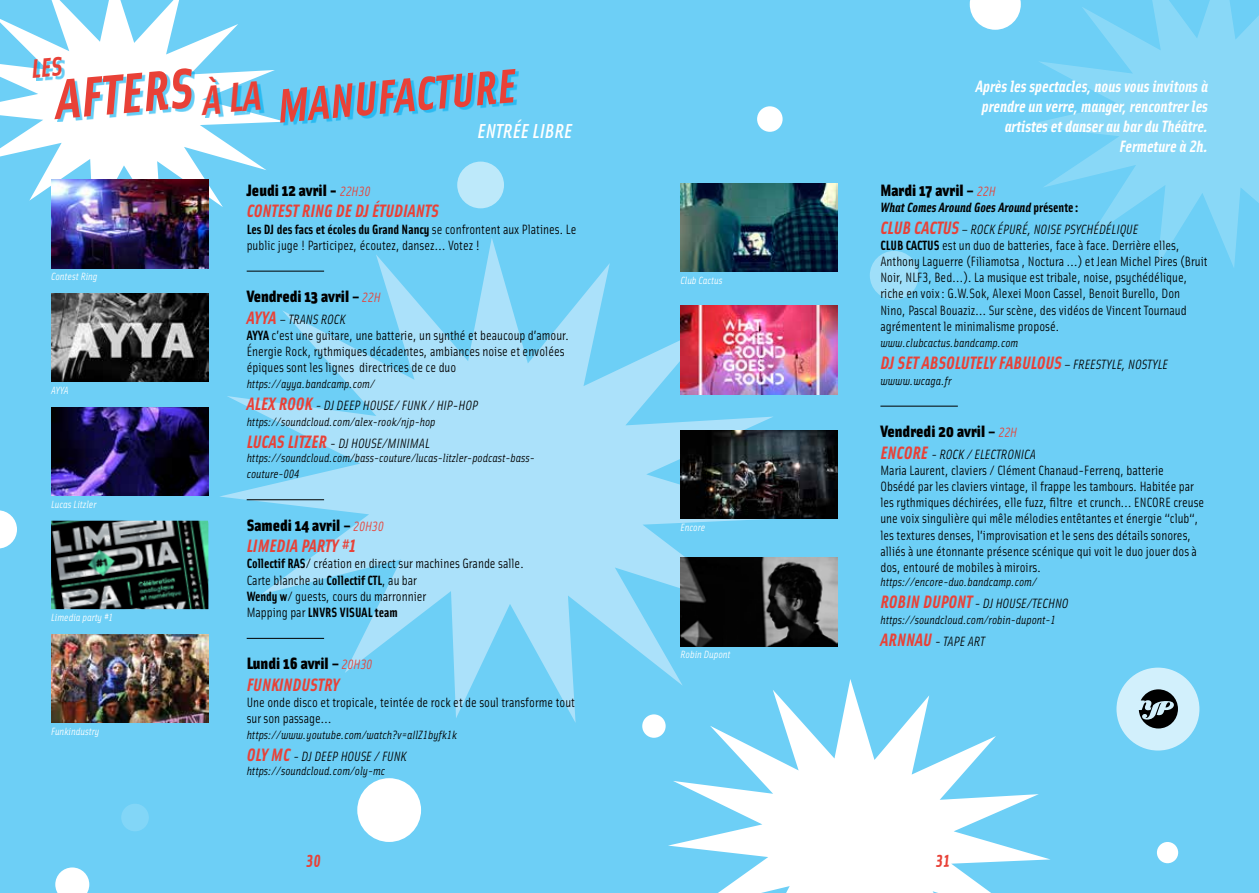
<style>
.page{position:relative;width:1259px;height:893px;background:#6dcff6}
.page>*{position:absolute;margin:0;border:0;box-sizing:border-box;transform-origin:0 0}
.t1{font:italic 56.25px "Solex Bold Lining";color:#e84137}
.t2{font:italic 47.85px "Solex Bold Lining";color:#e84137}
.t3{font:italic 41.4px "Solex Bold Lining";color:#e84137}
.t4{font:italic 20.25px "Solex Medium Lining";letter-spacing:.005em;color:#fff}
.t5{font:italic 18px "Solex Bold Lining";color:#e84137}
.t6{font:italic 16.5px/19.8px "Solex Bold Lining";color:#fff;text-align:right}
.t7{font:900 16.5px "Solex";color:#000}
.t8{font:13.5px/16.2px "Solex Regular Lining";color:#000}
.t9{font:italic 13.5px "Solex Regular Lining";color:#000}
.t10{font:13.5px "Solex Bold Lining";color:#000}
.t11{font:italic 13.5px "Solex Bold Lining";color:#000}
.t12{font:italic 12px/16.2px "Solex Regular Lining";color:#000}
.t13{font:italic 10.5px "Solex Regular Lining";color:#fff}
.s1{font-family:"Solex Regular Lining";font-weight:400;font-style:italic;font-size:13.5px;color:#e84137}
.s2{font-family:"Solex Regular Lining"}
.s3{font-family:"Solex Bold Lining";font-size:18px;color:#e84137}
.s4{font-family:"Solex Bold Lining"}
.s5{font-style:normal}
.s6{font-family:"Solex Regular Lining";font-size:13.5px;color:#000}
.s7{font-family:"Solex Bold Lining";font-style:italic;font-size:18px;color:#e84137}
.s8{font-style:italic}
</style>
<div class="page">
<svg style="left:668px;top:679px;width:382px;height:214px"></svg>
<svg style="left:220px;top:238px;width:571px;height:485px"></svg>
<svg style="left:0;top:0;width:285px;height:226px"></svg>
<svg style="left:1026px;top:0;width:233px;height:267px;fill:#89d8f7"></svg>
<div style="left:58px;top:71px;width:137px;height:51px;background:#00aeef;opacity:.61"></div>
<div style="left:205px;top:79px;width:59px;height:38px;background:#00aeef;opacity:.61"></div>
<div style="left:36px;top:60px;width:29px;height:21px;background:#00aeef;opacity:.61"></div>
<div style="left:283px;top:71px;width:236px;height:54px;background:#00aeef;opacity:.61"></div>
<hr style="left:247px;top:271px;width:77px;height:1px;background:#000">
<hr style="left:247px;top:499px;width:77px;height:1px;background:#000">
<hr style="left:247px;top:638px;width:77px;height:1px;background:#000">
<img style="left:51px;top:180px;width:157px;height:88px">
<img style="left:51px;top:634px;width:157px;height:89px">
<img style="left:680px;top:183px;width:158px;height:89px">
<img style="left:680px;top:306px;width:158px;height:88px">
<img style="left:51px;top:521px;width:157px;height:88px">
<img style="left:51px;top:407px;width:157px;height:88px">
<img style="left:51px;top:293px;width:157px;height:89px">
<img style="left:680px;top:430px;width:158px;height:89px">
<img style="left:680px;top:558px;width:158px;height:88px">
<div style="left:121px;top:804px;width:28px;height:27px;background:#82d6f7;border-radius:50%"></div>
<div style="left:357px;top:778px;width:64px;height:64px;background:#fff;border-radius:50%"></div>
<svg style="left:55px;top:867px;width:34px;height:26px"></svg>
<div style="left:457px;top:162px;width:47px;height:46px;background:#bde9fa;border-radius:50%"></div>
<div style="left:642px;top:714px;width:23px;height:24px;background:#fff;border-radius:50%"></div>
<div style="left:1116px;top:668px;width:83px;height:82px;background:#d2f0fc;border-radius:50%"></div>
<div style="left:870px;top:251px;width:48px;height:49px;background:#9fdff9;border-radius:50%"></div>
<div style="left:757px;top:106px;width:25px;height:26px;background:#fff;border-radius:50%"></div>
<svg style="left:969px;top:0;width:51px;height:30px"></svg>
<div style="left:1157px;top:842px;width:21px;height:21px;background:#fff;border-radius:50%"></div>
<svg style="left:0;top:510px;width:17px;height:39px"></svg>
<hr style="left:880px;top:406px;width:78px;height:1px;background:#000">
<svg style="left:1138px;top:689px;width:40px;height:39px"></svg>
<svg style="left:31px;top:57px;width:32px;height:21px"></svg>
<svg style="left:935px;top:854px;width:14px;height:13px"></svg>
<h1 class="t1" style="left:52px;top:63px;width:30px;rotate:-5deg">AFTER</h1>
<h3 class="t3" style="left:168px;top:76px;width:93px;rotate:-5deg"><sup>S</sup>à la</h3>
<h2 class="t2" style="left:275px;top:75px;width:241px;rotate:-5deg">Manufactur e</h2>
<h3 class="t4" style="left:477px;top:118px;width:96px">ENTRÉE LIBRE</h3>
<p class="t13" style="left:51px;top:270px;width:48px">Contest Ring</p>
<p class="t13" style="left:51px;top:384px;width:18px">AYYA</p>
<p class="t13" style="left:51px;top:497px;width:47px">Lucas Litzler</p>
<p class="t13" style="left:51px;top:611px;width:64px">Limedia party #1</p>
<p class="t13" style="left:51px;top:724px;width:50px">Funkindustry</p>
<p class="t7" style="left:247px;top:178px;width:125px">Jeudi 12 avril - <span class="s1">22h30</span></p>
<h3 class="t5" style="left:247px;top:199px;width:64px">Contest RING</h3>
<h3 class="t5" style="left:336px;top:199px;width:103px">de DJ étudiants</h3>
<p class="t10" style="left:247px;top:220px;width:331px">Les DJ des facs et écoles du Grand Nancy <span class="s2">se confrontent aux Platines. Le</span></p>
<p class="t8" style="left:247px;top:236px;width:235px">public juge ! Participez, écoutez, dansez… Votez !</p>
<p class="t7" style="left:247px;top:285px;width:135px">Vendredi 13 avril – <span class="s1">22h</span></p>
<p class="t9" style="left:247px;top:310px;width:100px"><span class="s3">Ayya</span> – Trans Rock</p>
<p class="t10" style="left:247px;top:326px;width:7px">AYYA</p>
<p class="t8" style="left:247px;top:326px;width:324px;text-indent:25px">c’est une guitare, une batterie, un synthé et beaucoup d’amour.<br>Énergie Rock, rythmiques décadentes, ambiances noise et envolées épiques sont les lignes directrices de ce duo</p>
<p class="t12" style="left:247px;top:376px;width:130px">https://ayya. bandcamp. com/</p>
<p class="t9" style="left:247px;top:397px;width:233px"><span class="s3">Alex Rook</span> - DJ Deep House/ Funk / Hip-hop</p>
<p class="t12" style="left:247px;top:413px;width:190px">https://soundcloud. com/alex-rook/njp-hop</p>
<p class="t9" style="left:247px;top:434px;width:185px"><span class="s3">Lucas Litzer</span> - DJ House/Minimal</p>
<p class="t12" style="left:247px;top:449px;width:290px">https://soundcloud. com/bass-couture/lucas-litzler-podcast-bass&shy;couture-004</p>
<p class="t7" style="left:247px;top:513px;width:139px">Samedi 14 avril – <span class="s1">20h30</span></p>
<h3 class="t5" style="left:247px;top:534px;width:111px">Limedia Party #1</h3>
<p class="t8" style="left:247px;top:555px;width:279px"><span class="s4">Collectif RAS</span>/ création en direct sur machines Grande salle.<br>Carte blanche au <span class="s4">Collectif CTL</span>, au bar<br><span class="s4">Wendy w</span>/ guests, cours du marronnier</p>
<p class="t10" style="left:247px;top:603px;width:152px"><span class="s2">Mapping par</span> LNVRS VISUAL team</p>
<p class="t7" style="left:247px;top:652px;width:127px">Lundi 16 avril – <span class="s1">20h30</span></p>
<h3 class="t5" style="left:247px;top:673px;width:94px">Funkindustry</h3>
<p class="t8" style="left:247px;top:694px;width:330px">Une onde disco et tropicale, teintée de rock et de soul transforme tout sur son passage…</p>
<p class="t12" style="left:247px;top:727px;width:212px">https://www. youtube. com/watch?v=aIlZ1byfk1k</p>
<p class="t9" style="left:247px;top:748px;width:161px"><span class="s3">Oly Mc</span> - DJ Deep House / Funk</p>
<p class="t12" style="left:247px;top:763px;width:140px">https://soundcloud. com/oly-mc</p>
<p class="t13" style="left:680px;top:273px;width:44px">Club Cactus</p>
<p class="t13" style="left:680px;top:520px;width:26px">Encore</p>
<p class="t13" style="left:680px;top:648px;width:52px">Robin Dupont</p>
<p class="t6" style="left:975px;top:76px;width:234px">Après les spectacles, nous vous invitons à prendre un verre, manger, rencontrer les artistes et danser au bar du Théâtre.<br>Fermeture à 2h.</p>
<p class="t7" style="left:880px;top:178px;width:117px">Mardi 17 avril – <span class="s1">22h</span></p>
<p class="t11" style="left:880px;top:198px;width:200px">What Comes Around Goes Around <span class="s5">présente:</span></p>
<h3 class="t5" style="left:880px;top:216px;width:43px">CLUB CACTU</h3>
<p class="t9" style="left:951px;top:220px;width:188px"><span class="s3">S</span> – Rock épuré, noise psychédélique</p>
<p class="t10" style="left:880px;top:236px;width:7px">CLUB</p>
<p class="t10" style="left:905px;top:236px;width:7px">CACTU</p>
<p class="t8" style="left:880px;top:236px;width:329px;text-indent:53px"><span class="s4">S</span> est un duo de batteries, face à face. Derrière elles, Anthony Laguerre (Filiamotsa , Noctura ...) et Jean Michel Pires (Bruit Noir, NLF3, Bed...). La musique est tribale, noise, psychédélique, riche en voix: G.W.Sok, Alexei Moon Cassel, Benoit Burello, Don Nino, Pascal Bouaziz… Sur scène, des vidéos de Vincent Tournaud agrémentent le minimalisme proposé.</p>
<p class="t12" style="left:880px;top:334px;width:139px">www. clubcactus. bandcamp. com</p>
<h3 class="t5" style="left:880px;top:351px;width:289px">DJ Set Absolutely Fabulous <span class="s6">– Freestyle, Nostyle</span></h3>
<p class="t12" style="left:880px;top:372px;width:73px">wwww. wcaga.fr</p>
<p class="t7" style="left:880px;top:420px;width:138px">Vendredi 20 avril – <span class="s1">22h</span></p>
<p class="t8" style="left:880px;top:445px;width:315px"><span class="s7">Encore</span> <span class="s8">- Rock / Electronica<br></span>Maria Laurent, claviers / Clément Chanaud-Ferrenq, batterie Obsédé par les claviers vintage, il frappe les tambours. Habitée par les rythmiques déchirées, elle fuzz, filtre et crunch... Encore</p>
<p class="t8" style="left:880px;top:494px;width:325px;text-indent:293px">creuse une voix singulière qui mêle mélodies entêtantes et énergie “club“, les textures denses, l’improvisation et le sens des détails sonores, alliés à une étonnante présence scénique qui voit le duo jouer dos à dos, entouré de mobiles à miroirs.</p>
<p class="t12" style="left:880px;top:574px;width:158px">https://encore-duo. bandcamp. com/</p>
<p class="t9" style="left:880px;top:595px;width:190px"><span class="s3">Robin Dupont</span> - DJ House/Techno</p>
<p class="t12" style="left:880px;top:611px;width:177px">https://soundcloud. com/robin-dupont-1</p>
<p class="t9" style="left:880px;top:632px;width:106px"><span class="s3">ArNNau</span> - Tape Art</p>
</div>
